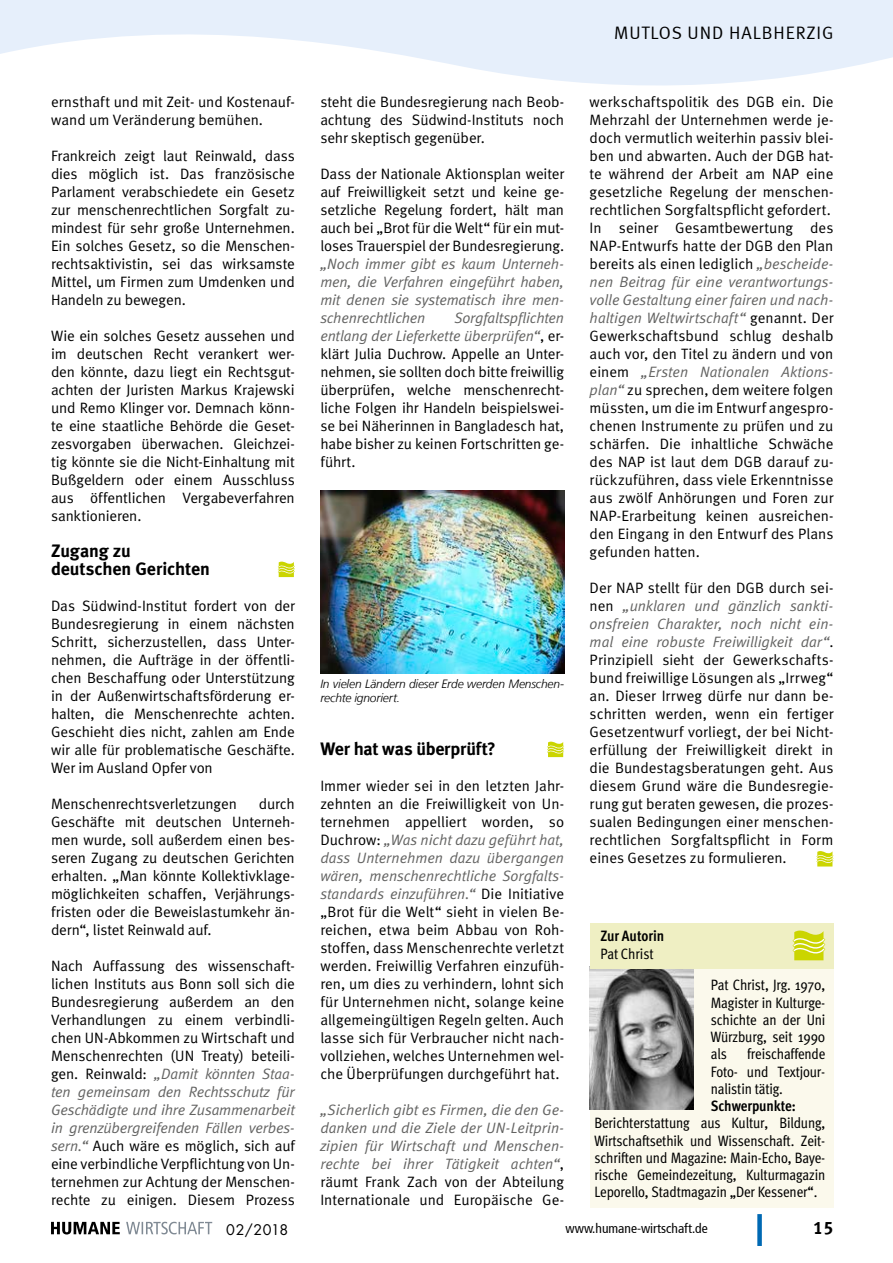
<style>
.page{position:relative;width:893px;height:1263px;background:#fff}
.page>*{position:absolute;margin:0;border:0;box-sizing:border-box;transform-origin:0 0}
.Zwischenüberschrift{font:700 18px "Meta";letter-spacing:-.01em;color:#000}
.t1{font:18px "Meta Normal LF";letter-spacing:.05em;color:#000}
.t2{font:18px "Meta Bold LF";color:#000}
.Fließtext_Meta_Norma{font:15px/18px "Meta Normal";letter-spacing:-.005em;color:#000;text-align:justify}
.Meta_10-14_standard{font:15px/17.2px "Meta Cond";letter-spacing:-.01em;color:#000;text-align:justify}
.Fließtext_Meta_Norma-2{font:italic 15px/18px "Meta Normal";letter-spacing:-.005em;color:#636362;text-align:justify}
.t3{font:700 15px "Meta Cond";color:#000}
.t4{font:14.25px "Futura";letter-spacing:.01em;color:#000}
.t5{font:condensed 13.5px "Frutiger 57";color:#000}
.t6{font:italic 300 12px/14.4px "Frutiger LT";letter-spacing:-.01em;color:#000}
.s1{font-style:italic;color:#636362}
.s2{font-style:normal;color:#000}
.s3{font-weight:700}
</style>
<div class="page">
<div style="left:757px;top:1214px;width:5px;height:32px;background:#0069b3"></div>
<svg style="left:51px;top:1222px;width:69px;height:12px"></svg>
<svg style="left:126px;top:1222px;width:86px;height:12px"></svg>
<div style="left:590px;top:969px;width:243px;height:239px;background:#fbf9ec"></div>
<img style="left:590px;top:969px;width:104px;height:140px">
<div style="left:590px;top:923px;width:243px;height:46px;background:#efefc3"></div>
<svg style="left:792px;top:930px;width:33px;height:30px"></svg>
<svg style="left:278px;top:562px;width:17px;height:15px"></svg>
<img style="left:320px;top:490px;width:244px;height:183px">
<svg style="left:547px;top:742px;width:17px;height:15px"></svg>
<svg style="left:816px;top:851px;width:17px;height:15px"></svg>
<svg style="left:0;top:0;width:893px;height:86px;fill:#e6effb"></svg>
<p class="Fließtext_Meta_Norma" style="left:51px;top:93px;width:245px">ernsthaft und mit Zeit- und Kostenauf&shy;wand um Veränderung bemühen.</p>
<p class="Fließtext_Meta_Norma" style="left:51px;top:147px;width:245px">Frankreich zeigt laut Reinwald, dass dies möglich ist. Das französische Parlament verabschiedete ein Gesetz zur menschenrechtlichen Sorgfalt zu&shy;mindest für sehr große Unternehmen.<br>Ein solches Gesetz, so die Menschen&shy;rechtsaktivistin, sei das wirksamste Mittel, um Firmen zum Umdenken und Handeln zu bewegen.</p>
<p class="Fließtext_Meta_Norma" style="left:51px;top:327px;width:245px">Wie ein solches Gesetz aussehen und im deutschen Recht verankert wer&shy;den könnte, dazu liegt ein Rechtsgut&shy;achten der Juristen Markus Krajewski und Remo Klinger vor. Demnach könn&shy;te eine staatliche Behörde die Geset&shy;zesvorgaben überwachen. Gleichzei&shy;tig könnte sie die Nicht-Einhaltung mit Bußgeldern oder einem Ausschluss aus öffentlichen Vergabeverfahren sanktionieren.</p>
<p class="Zwischenüberschrift" style="left:51px;top:540px;width:81px">Zugang zu</p>
<p class="Zwischenüberschrift" style="left:51px;top:558px;width:160px">deutschen Gerichten</p>
<p class="Fließtext_Meta_Norma" style="left:51px;top:597px;width:245px">Das Südwind-Institut fordert von der Bundesregierung in einem nächsten Schritt, sicherzustellen, dass Unter&shy;nehmen, die Aufträge in der öffentli&shy;chen Beschaffung oder Unterstützung in der Außenwirtschaftsförderung er&shy;halten, die Menschenrechte achten.<br>Geschieht dies nicht, zahlen am Ende wir alle für problematische Geschäfte.<br>Wer im Ausland Opfer von</p>
<p class="Fließtext_Meta_Norma" style="left:51px;top:795px;width:187px">Menschenrechtsverletzungen</p>
<p class="Fließtext_Meta_Norma" style="left:51px;top:795px;width:245px;text-indent:208px">durch Geschäfte mit deutschen Unterneh&shy;men wurde, soll außerdem einen bes&shy;seren Zugang zu deutschen Gerichten erhalten. „Man könnte Kollektivklage&shy;möglichkeiten schaffen, Verjährungs&shy;fristen oder die Beweislastumkehr än&shy;dern“, listet Reinwald auf.</p>
<p class="Fließtext_Meta_Norma" style="left:51px;top:957px;width:245px">Nach Auffassung des wissenschaft&shy;lichen Instituts aus Bonn soll sich die Bundesregierung außerdem an den Verhandlungen zu einem verbindli&shy;chen UN-Abkommen zu Wirtschaft und Menschenrechten (UN Treaty) beteili&shy;gen. Reinwald: <span class="s1">„Damit könnten Staa&shy;ten gemeinsam den Rechtsschutz für Geschädigte und ihre Zusammenarbeit in grenzübergreifenden Fällen verbes&shy;sern.“</span> Auch wäre es möglich, sich auf eine verbindliche Verpflichtung von Un&shy;ternehmen zur Achtung der Menschen&shy;rechte zu einigen. Diesem Prozess</p>
<p class="Fließtext_Meta_Norma" style="left:320px;top:93px;width:245px">steht die Bundesregierung nach Beob&shy;achtung des Südwind-Instituts noch sehr skeptisch gegenüber.</p>
<p class="Fließtext_Meta_Norma" style="left:320px;top:165px;width:245px">Dass der Nationale Aktionsplan weiter auf Freiwilligkeit setzt und keine ge&shy;setzliche Regelung fordert, hält man auch bei „Brot für die Welt“ für ein mut&shy;loses Trauerspiel der Bundesregierung. <span class="s1">„Noch immer gibt es kaum Unterneh&shy;men, die Verfahren eingeführt haben, mit denen sie systematisch ihre men&shy;schenrechtlichen</span></p>
<p class="Fließtext_Meta_Norma" style="left:320px;top:309px;width:245px;text-indent:134px"><span class="s1">Sorgfaltspflichten entlang der Lieferkette überprüfen“</span>, er&shy;klärt Julia Duchrow. Appelle an Unter&shy;nehmen, sie sollten doch bitte freiwillig überprüfen, welche menschenrecht&shy;liche Folgen ihr Handeln beispielswei&shy;se bei Näherinnen in Bangladesch hat, habe bisher zu keinen Fortschritten ge&shy;führt.</p>
<p class="t6" style="left:320px;top:677px;width:245px">In vielen Ländern dieser Erde werden Menschen&shy;rechte ignoriert.</p>
<p class="Zwischenüberschrift" style="left:320px;top:738px;width:177px">Wer hat was überprüft?</p>
<p class="Fließtext_Meta_Norma" style="left:320px;top:777px;width:245px">Immer wieder sei in den letzten Jahr&shy;zehnten an die Freiwilligkeit von Un&shy;ternehmen appelliert worden, so Duchrow: <span class="s1">„Was nicht dazu geführt hat, dass Unternehmen dazu übergangen wären, menschenrechtliche Sorgfalts&shy;standards einzuführen.“</span> Die Initiative „Brot für die Welt“ sieht in vielen Be&shy;reichen, etwa beim Abbau von Roh&shy;stoffen, dass Menschenrechte verletzt werden. Freiwillig Verfahren einzufüh&shy;ren, um dies zu verhindern, lohnt sich für Unternehmen nicht, solange keine allgemeingültigen Regeln gelten. Auch lasse sich für Verbraucher nicht nach&shy;vollziehen, welches Unternehmen wel&shy;che Überprüfungen durchgeführt hat.</p>
<p class="Fließtext_Meta_Norma-2" style="left:320px;top:1101px;width:245px">„Sicherlich gibt es Firmen, die den Ge&shy;danken und die Ziele der UN-Leitprin&shy;zipien für Wirtschaft und Menschen&shy;rechte bei ihrer Tätigkeit achten“<span class="s2">, räumt Frank Zach von der Abteilung Internationale und Europäische Ge-</span></p>
<p class="t1" style="left:614px;top:22px;width:221px">MUTLOS UND HALBHERZIG</p>
<p class="Fließtext_Meta_Norma" style="left:590px;top:93px;width:245px">werkschaftspolitik des DGB ein. Die Mehrzahl der Unternehmen werde je&shy;doch vermutlich weiterhin passiv blei&shy;ben und abwarten. Auch der DGB hat&shy;te während der Arbeit am NAP eine gesetzliche Regelung der menschen&shy;rechtlichen Sorgfaltspflicht gefordert.</p>
<p class="Fließtext_Meta_Norma" style="left:590px;top:219px;width:245px">In seiner Gesamtbewertung des NAP-Entwurfs hatte der DGB den Plan bereits als einen lediglich <span class="s1">„bescheide&shy;nen Beitrag für eine verantwortungs&shy;volle Gestaltung einer fairen und nach&shy;haltigen Weltwirtschaft“</span> genannt. Der Gewerkschaftsbund schlug deshalb auch vor, den Titel zu ändern und von einem <span class="s1">„Ersten Nationalen Aktions&shy;plan“</span> zu sprechen, dem weitere folgen müssten, um die im Entwurf angespro&shy;chenen Instrumente zu prüfen und zu schärfen. Die inhaltliche Schwäche des NAP ist laut dem DGB darauf zu&shy;rückzuführen, dass viele Erkenntnisse aus zwölf Anhörungen und Foren zur NAP-Erarbeitung keinen ausreichen&shy;den Eingang in den Entwurf des Plans gefunden hatten.</p>
<p class="Fließtext_Meta_Norma" style="left:590px;top:579px;width:245px">Der NAP stellt für den DGB durch sei&shy;nen <span class="s1">„unklaren und gänzlich sankti&shy;onsfreien Charakter, noch nicht ein&shy;mal eine robuste Freiwilligkeit dar“</span>.<br>Prinzipiell sieht der Gewerkschafts&shy;bund freiwillige Lösungen als „Irrweg“ an. Dieser Irrweg dürfe nur dann be&shy;schritten werden, wenn ein fertiger Gesetzentwurf vorliegt, der bei Nicht&shy;erfüllung der Freiwilligkeit direkt in die Bundestagsberatungen geht. Aus diesem Grund wäre die Bundesregie&shy;rung gut beraten gewesen, die prozes&shy;sualen Bedingungen einer menschen&shy;rechtlichen Sorgfaltspflicht in Form eines Gesetzes zu formulieren.</p>
<p class="t3" style="left:600px;top:927px;width:65px">Zur Autorin</p>
<p class="Meta_10-14_standard" style="left:600px;top:945px;width:55px">Pat Christ</p>
<p class="Meta_10-14_standard" style="left:711px;top:976px;width:116px">Pat Christ, Jrg. 1970, Magister in Kulturge&shy;schichte an der Uni Würzburg, seit 1990 als</p>
<p class="Meta_10-14_standard" style="left:711px;top:1045px;width:116px;text-indent:36px">freischaffende Foto- und Textjour&shy;nalistin tätig.</p>
<p class="Meta_10-14_standard" style="left:594px;top:1097px;width:232px;text-align:left;text-indent:116px"><span class="s3">Schwerpunkte:<br></span>Berichterstattung aus Kultur, Bildung, Wirtschaftsethik und Wissenschaft. Zeit&shy;schriften und Magazine: Main-Echo, Baye&shy;rische Gemeindezeitung, Kulturmagazin Leporello, Stadtmagazin „Der Kessener“.</p>
<p class="t4" style="left:226px;top:1220px;width:64px">02/2018</p>
<p class="t5" style="left:566px;top:1220px;width:144px">www.humane-wirtschaft.de</p>
<p class="t2" style="left:813px;top:1217px;width:22px">15</p>
</div>
